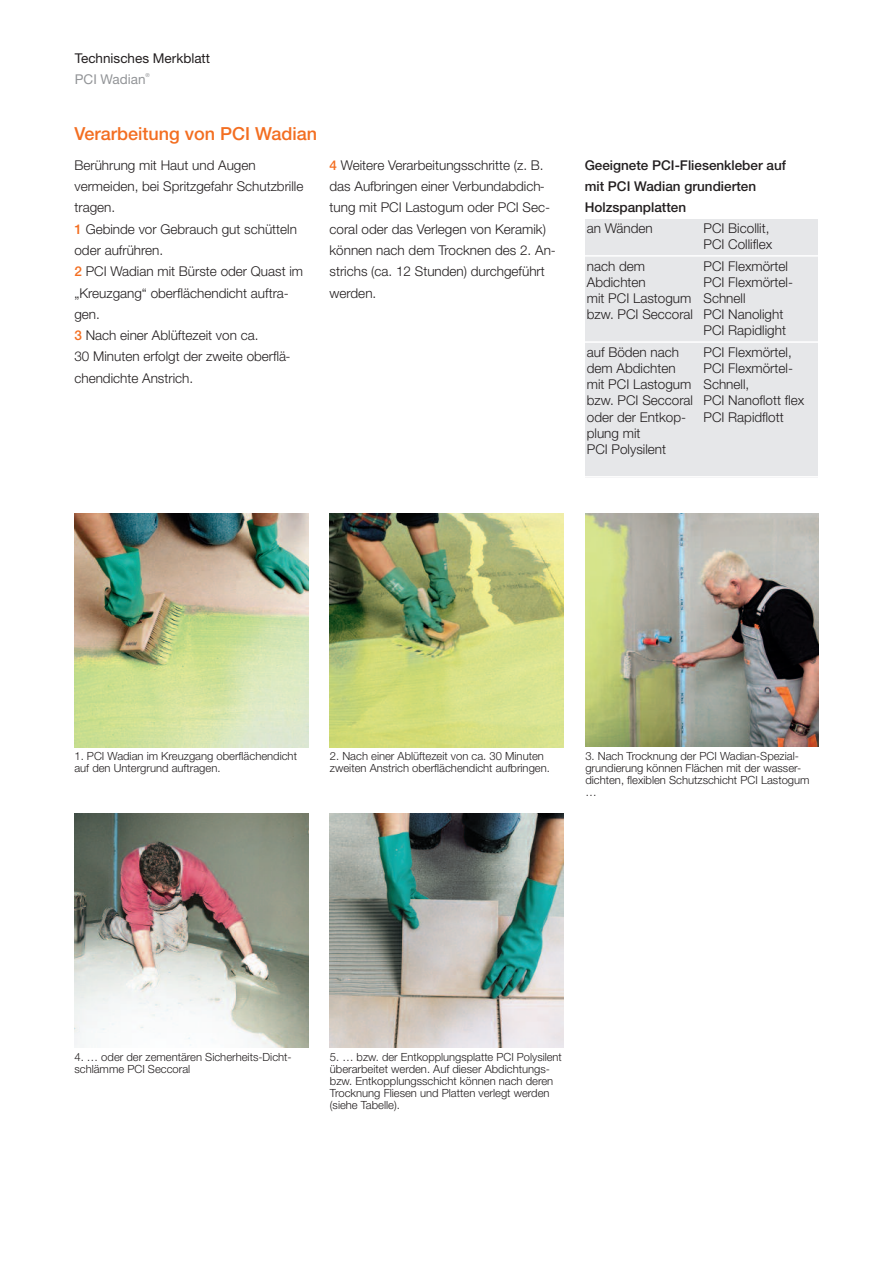
<style>
.page{position:relative;width:893px;height:1263px;background:#fff}
.page>*{position:absolute;margin:0;border:0;box-sizing:border-box;transform-origin:0 0}
.t1{font:500 18px "Helvetica Neue LT Pro";color:#f36e21}
.t2{font:300 13.5px/16.2px "Helvetica Neue LT Pro";color:#231f20}
.t3{font:500 13.5px/21.3px "Helvetica Neue LT Pro";color:#231f20}
.t4{font:13.5px "Helvetica Neue LT Pro";color:#231f20}
.t5{font:13.5px "Helvetica Neue LT Pro";color:#939598}
.t6{font:300 11.25px/12px "Helvetica Neue LT Pro";color:#231f20}
.t7{font:5.4px "Helvetica Neue LT Pro";color:#939598}
.s1{font-family:"Li Gothic Med";font-weight:400;font-size:10.5px;color:#fff}
.s2{font-weight:500;color:#f36e21}
</style>
<div class="page">
<div style="left:585px;top:219px;width:116px;height:37px;background:#e6e7e9"></div>
<div style="left:701px;top:219px;width:117px;height:37px;background:#e6e7e9"></div>
<div style="left:585px;top:256px;width:116px;height:86px;background:#e6e7e9"></div>
<div style="left:701px;top:256px;width:117px;height:86px;background:#e6e7e9"></div>
<div style="left:585px;top:342px;width:116px;height:136px;background:#e6e7e9"></div>
<div style="left:701px;top:342px;width:117px;height:136px;background:#e6e7e9"></div>
<hr style="left:585px;top:255px;width:233px;height:2px;background:#fff">
<hr style="left:585px;top:341px;width:233px;height:2px;background:#fff">
<hr style="left:585px;top:476px;width:233px;height:2px;background:#fff">
<img style="left:74px;top:513px;width:234px;height:234px">
<img style="left:330px;top:513px;width:234px;height:234px">
<img style="left:585px;top:513px;width:233px;height:233px">
<img style="left:74px;top:813px;width:234px;height:234px">
<img style="left:330px;top:813px;width:234px;height:234px">
<p class="t4" style="left:75px;top:53px;width:137px">Technisches Merkblatt</p>
<p class="t5" style="left:75px;top:74px;width:72px">PCI Wadian</p>
<p class="t7" style="left:146px;top:73px;width:6px">®</p>
<h1 class="t1" style="left:74px;top:128px;width:244px">Verarbeitung von PCI Wadian</h1>
<p class="t2" style="left:74px;top:156px;width:231px;line-height:21.3px">Berührung mit Haut und Augen vermeiden, bei Spritzgefahr Schutzbrille tragen.<br><span class="s1">█</span><span class="s2">1</span> Gebinde vor Gebrauch gut schütteln oder aufrühren.<br><span class="s1">█</span><span class="s2">2</span> PCI Wadian mit Bürste oder Quast im „Kreuzgang“ oberflächendicht auftra&shy;gen.<br><span class="s1">█</span><span class="s2">3</span> Nach einer Ablüftezeit von ca.<br>30 Minuten erfolgt der zweite oberflä&shy;chendichte Anstrich.</p>
<p class="t2" style="left:330px;top:156px;width:228px;line-height:21.3px"><span class="s1">█</span><span class="s2">4</span> Weitere Verarbeitungsschritte (z. B. das Aufbringen einer Verbundabdich&shy;tung mit PCI Lastogum oder PCI Sec&shy;coral oder das Verlegen von Keramik) können nach dem Trocknen des 2. An&shy;strichs (ca. 12 Stunden) durchgeführt werden.</p>
<p class="t3" style="left:585px;top:156px;width:203px">Geeignete PCI-Fliesenkleber auf mit PCI Wadian grundierten<br>Holzspanplatten</p>
<p class="t2" style="left:587px;top:221px;width:68px">an Wänden</p>
<p class="t2" style="left:703px;top:221px;width:70px">PCI Bicollit,<br>PCI Colliflex</p>
<p class="t2" style="left:587px;top:259px;width:108px">nach dem<br>Abdichten<br>mit PCI Lastogum bzw. PCI Seccoral</p>
<p class="t2" style="left:703px;top:259px;width:91px">PCI Flexmörtel<br>PCI Flexmörtel-<br>Schnell<br>PCI Nanolight<br>PCI Rapidlight</p>
<p class="t2" style="left:587px;top:345px;width:108px">auf Böden nach dem Abdichten mit PCI Lastogum bzw. PCI Seccoral oder der Entkop&shy;plung mit<br>PCI Polysilent</p>
<p class="t2" style="left:703px;top:345px;width:102px">PCI Flexmörtel,<br>PCI Flexmörtel-<br>Schnell,<br>PCI Nanoflott flex<br>PCI Rapidflott</p>
<p class="t6" style="left:74px;top:751px;width:224px">1. PCI Wadian im Kreuzgang oberflächendicht auf den Untergrund auftragen.</p>
<p class="t6" style="left:330px;top:751px;width:222px">2. Nach einer Ablüftezeit von ca. 30 Minuten zweiten Anstrich oberflächendicht aufbringen.</p>
<p class="t6" style="left:585px;top:751px;width:226px">3. Nach Trocknung der PCI Wadian-Spezial&shy;grundierung können Flächen mit der wasser&shy;dichten, flexiblen Schutzschicht PCI Lastogum …</p>
<p class="t6" style="left:74px;top:1051px;width:219px">4. … oder der zementären Sicherheits-Dicht&shy;schlämme PCI Seccoral</p>
<p class="t6" style="left:330px;top:1051px;width:233px">5. … bzw. der Entkopplungsplatte PCI Polysilent überarbeitet werden. Auf dieser Abdichtungs&shy;bzw. Entkopplungsschicht können nach deren Trocknung Fliesen und Platten verlegt werden (siehe Tabelle).</p>
</div>
